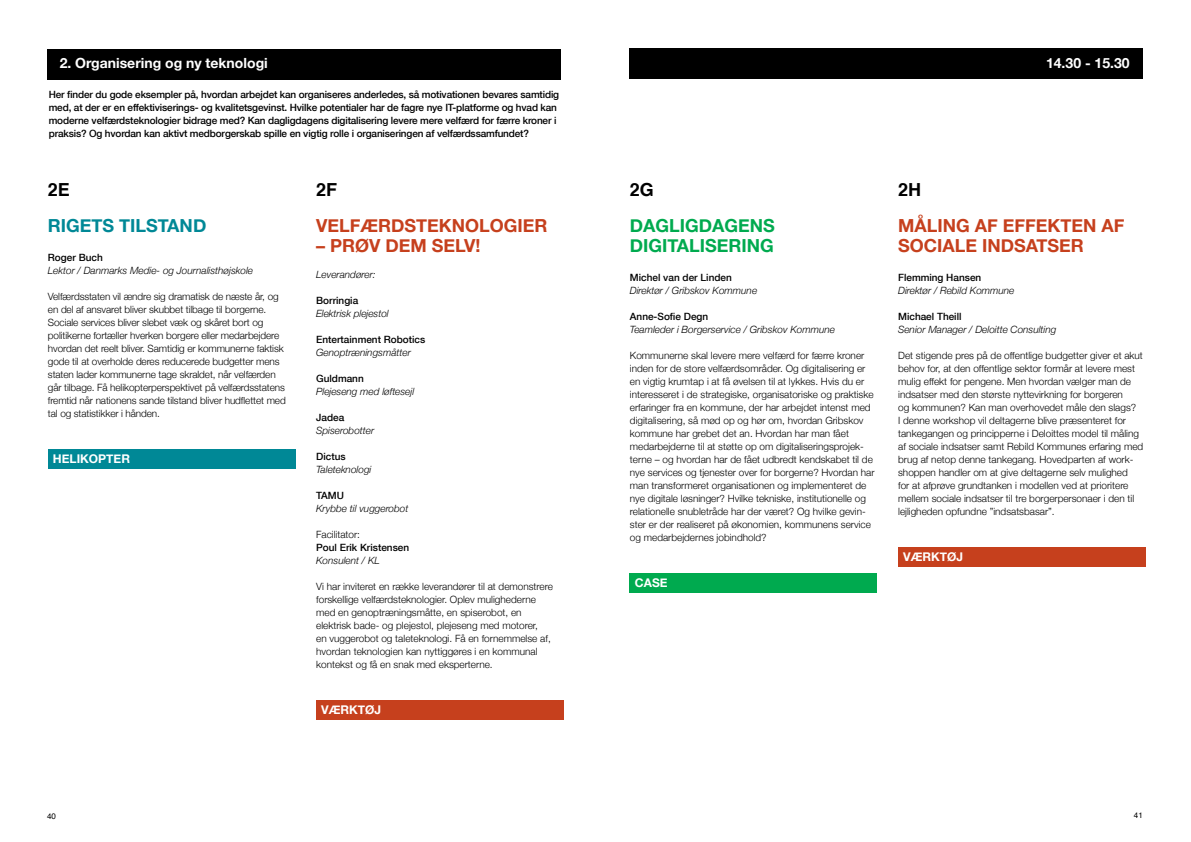
<style>
.page{position:relative;width:1191px;height:842px;background:#fff}
.page>*{position:absolute;margin:0;border:0;box-sizing:border-box;transform-origin:0 0}
.t1{font:700 18px "Helvetica Neue";color:#c6401d}
.t2{font:700 18px/20px "Helvetica Neue";color:#00aa4f}
.t3{font:700 18px "Helvetica Neue";color:#008896}
.t4{font:700 18px "Helvetica";color:#000}
.t5{font:700 14px "Helvetica Neue";color:#fff}
.t6{font:700 12px "Helvetica Neue";color:#fff}
.t7{font:300 10px/13px "Helvetica Neue";color:#000}
.t8{font:500 10px/13px "Helvetica Neue";letter-spacing:-.015em;color:#000}
.t9{font:italic 300 10px "Helvetica Neue";color:#000}
.t10{font:8px "Helvetica";color:#000}
</style>
<div class="page">
<div style="left:629px;top:48px;width:513px;height:31px;background:#000"></div>
<div style="left:630px;top:573px;width:247px;height:20px;background:#00aa4f"></div>
<div style="left:898px;top:547px;width:247px;height:20px;background:#c6401d"></div>
<div style="left:47px;top:49px;width:514px;height:31px;background:#000"></div>
<div style="left:48px;top:449px;width:247px;height:20px;background:#008896"></div>
<div style="left:316px;top:700px;width:247px;height:20px;background:#c6401d"></div>
<h2 class="t5" style="left:60px;top:55px;width:210px">2. Organisering og ny teknologi</h2>
<h2 class="t5" style="left:1046px;top:55px;width:85px">14.30 - 15.30</h2>
<p class="t8" style="left:49px;top:88px;width:512px">Her finder du gode eksempler på, hvordan arbejdet kan organiseres anderledes, så motivationen bevares samtidig med, at der er en effektiviserings- og kvalitetsgevinst. Hvilke potentialer har de fagre nye IT-platforme og hvad kan moderne velfærdsteknologier bidrage med? Kan dagligdagens digitalisering levere mere velfærd for færre kroner i praksis? Og hvordan kan aktivt medborgerskab spille en vigtig rolle i organiseringen af velfærdssamfundet?</p>
<h1 class="t4" style="left:48px;top:175px;width:24px">2E</h1>
<h1 class="t3" style="left:48px;top:215px;width:12px">RIGETS</h1>
<h1 class="t3" style="left:119px;top:215px;width:12px">TILSTAND</h1>
<p class="t8" style="left:48px;top:251px;width:56px">Roger Buch</p>
<p class="t9" style="left:48px;top:265px;width:207px">Lektor / Danmarks Medie- og Journalisthøjskole</p>
<p class="t7" style="left:48px;top:290px;width:239px">Velfærdsstaten vil ændre sig dramatisk de næste år, og en del af ansvaret bliver skubbet tilbage til borgerne.<br>Sociale services bliver slebet væk og skåret bort og politikerne fortæller hverken borgere eller medarbejdere hvordan det reelt bliver. Samtidig er kommunerne faktisk gode til at overholde deres reducerede budgetter mens staten lader kommunerne tage skraldet, når velfærden går tilbage. Få helikopterperspektivet på velfærdsstatens fremtid når nationens sande tilstand bliver hudflettet med tal og statistikker i hånden.</p>
<p class="t6" style="left:53px;top:451px;width:9px">HELIKO</p>
<p class="t6" style="left:98px;top:451px;width:17px">PTER</p>
<h1 class="t4" style="left:316px;top:175px;width:23px">2F</h1>
<h1 class="t1" style="left:316px;top:215px;width:14px">VELFÆRDSTEKNOLOGIER</h1>
<h1 class="t1" style="left:316px;top:235px;width:40px">– PRØV</h1>
<h1 class="t1" style="left:385px;top:235px;width:59px">DE M SELV</h1>
<h1 class="t1" style="left:475px;top:235px;width:7px">!</h1>
<p class="t9" style="left:316px;top:269px;width:61px">Leverandører:</p>
<p class="t8" style="left:316px;top:294px;width:44px">Borringia</p>
<p class="t9" style="left:316px;top:308px;width:74px">Elektrisk plejestol</p>
<p class="t8" style="left:316px;top:333px;width:111px">Entertainment Robotics</p>
<p class="t9" style="left:316px;top:347px;width:96px">Genoptræningsmåtter</p>
<p class="t8" style="left:316px;top:372px;width:49px">Guldmann</p>
<p class="t9" style="left:316px;top:386px;width:99px">Plejeseng med løftesejl</p>
<p class="t8" style="left:316px;top:411px;width:30px">Jadea</p>
<p class="t9" style="left:316px;top:425px;width:59px">Spiserobotter</p>
<p class="t8" style="left:316px;top:450px;width:31px">Dictus</p>
<p class="t9" style="left:316px;top:464px;width:57px">Taleteknologi</p>
<p class="t8" style="left:316px;top:489px;width:29px">TAMU</p>
<p class="t9" style="left:316px;top:503px;width:94px">Krybbe til vuggerobot</p>
<p class="t7" style="left:316px;top:528px;width:45px">Facilitator:</p>
<p class="t8" style="left:316px;top:541px;width:95px">Poul Erik Kristensen</p>
<p class="t9" style="left:316px;top:555px;width:65px">Konsulent / KL</p>
<p class="t7" style="left:316px;top:580px;width:238px">Vi har inviteret en række leverandører til at demonstrere forskellige velfærdsteknologier. Oplev mulighederne med en genoptræningsmåtte, en spiserobot, en elektrisk bade- og plejestol, plejeseng med motorer,<br>en vuggerobot og taleteknologi. Få en fornemmelse af, hvordan teknologien kan nyttiggøres i en kommunal kontekst og få en snak med eksperterne.</p>
<p class="t6" style="left:321px;top:702px;width:10px">VÆRKTØJ</p>
<h1 class="t4" style="left:630px;top:175px;width:26px">2G</h1>
<h1 class="t2" style="left:630px;top:215px;width:13px">DAGLIGDAGENS<br>DIGITALISERING</h1>
<p class="t8" style="left:630px;top:271px;width:103px">Michel van der Linden</p>
<p class="t9" style="left:630px;top:285px;width:129px">Direktør / Gribskov Kommune</p>
<p class="t8" style="left:630px;top:310px;width:80px">Anne-Sofie Degn</p>
<p class="t9" style="left:630px;top:324px;width:207px">Teamleder i Borgerservice / Gribskov Kommune</p>
<p class="t7" style="left:630px;top:349px;width:246px">Kommunerne skal levere mere velfærd for færre kroner inden for de store velfærdsområder. Og digitalisering er en vigtig krumtap i at få øvelsen til at lykkes. Hvis du er interesseret i de strategiske, organisatoriske og praktiske erfaringer fra en kommune, der har arbejdet intenst med digitalisering, så mød op og hør om, hvordan Gribskov kommune har grebet det an. Hvordan har man fået medarbejderne til at støtte op om digitaliseringsprojek&shy;terne – og hvordan har de fået udbredt kendskabet til de nye services og tjenester over for borgerne? Hvordan har man transformeret organisationen og implementeret de nye digitale løsninger? Hvilke tekniske, institutionelle og relationelle snubletråde har der været? Og hvilke gevin&shy;ster er der realiseret på økonomien, kommunens service og medarbejdernes jobindhold?</p>
<p class="t6" style="left:635px;top:575px;width:9px">CASE</p>
<h1 class="t4" style="left:898px;top:175px;width:25px">2H</h1>
<h1 class="t1" style="left:898px;top:215px;width:29px">MÅLING</h1>
<h1 class="t1" style="left:974px;top:215px;width:41px">AF EFFEKTEN</h1>
<h1 class="t1" style="left:1101px;top:215px;width:13px">AF</h1>
<h1 class="t1" style="left:898px;top:235px;width:13px">SOCIALE</h1>
<h1 class="t1" style="left:982px;top:235px;width:13px">INDSATSER</h1>
<p class="t8" style="left:898px;top:271px;width:85px">Flemming Hansen</p>
<p class="t9" style="left:898px;top:285px;width:118px">Direktør / Rebild Kommune</p>
<p class="t8" style="left:898px;top:310px;width:65px">Michael Theill</p>
<p class="t9" style="left:898px;top:324px;width:160px">Senior Manager / Deloitte Consulting</p>
<p class="t7" style="left:898px;top:349px;width:247px">Det stigende pres på de offentlige budgetter giver et akut behov for, at den offentlige sektor formår at levere mest mulig effekt for pengene. Men hvordan vælger man de indsatser med den største nyttevirkning for borgeren<br>og kommunen? Kan man overhovedet måle den slags?<br>I denne workshop vil deltagerne blive præsenteret for tankegangen og principperne i Deloittes model til måling af sociale indsatser samt Rebild Kommunes erfaring med brug af netop denne tankegang. Hovedparten af work&shy;shoppen handler om at give deltagerne selv mulighed<br>for at afprøve grundtanken i modellen ved at prioritere mellem sociale indsatser til tre borgerpersonaer i den til lejligheden opfundne ”indsatsbasar”.</p>
<p class="t6" style="left:903px;top:549px;width:10px">VÆRKTØJ</p>
<p class="t10" style="left:47px;top:810px;width:10px">40</p>
<p class="t10" style="left:1133px;top:809px;width:10px">41</p>
</div>
